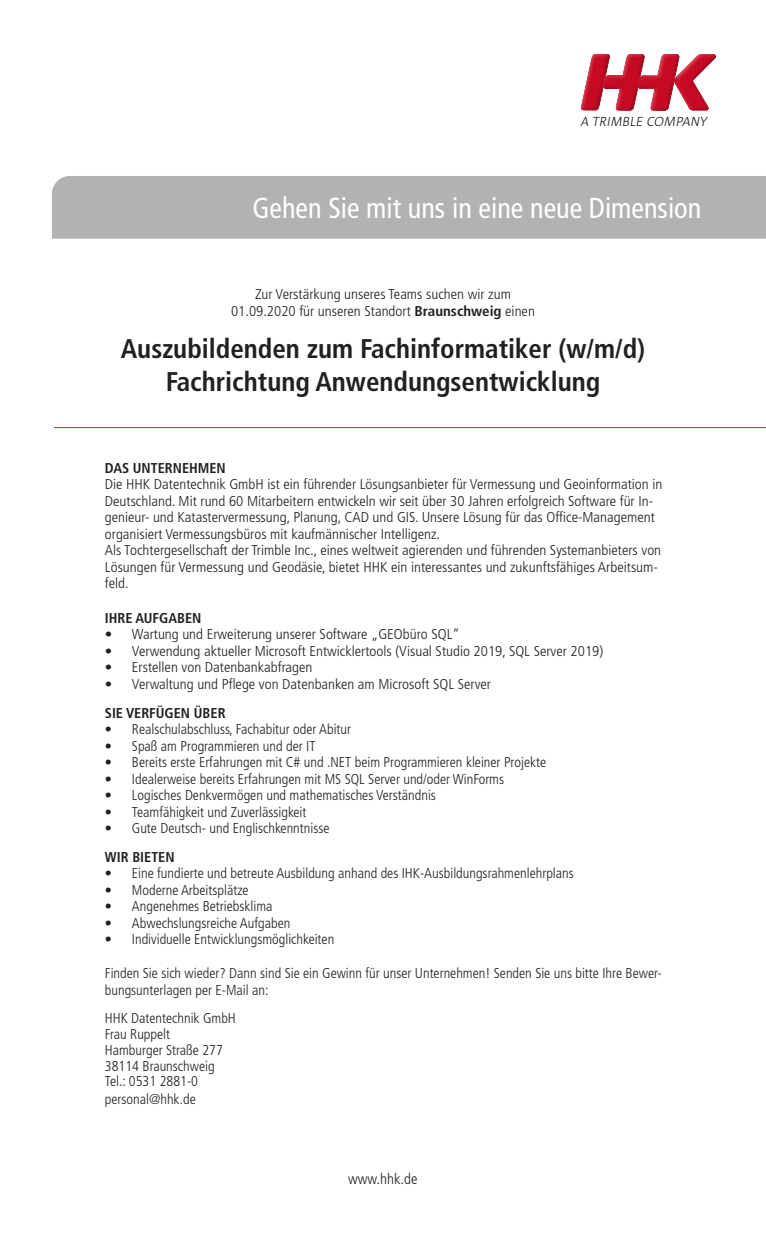
<style>
.page{position:relative;width:766px;height:1237px;background:#fff}
.page>*{position:absolute;margin:0;border:0;box-sizing:border-box;transform-origin:0 0}
.t1{font:condensed 28.95px "Frutiger LT Std";color:#fff}
.t2{font:700 condensed 27px/33px "Frutiger LT Std";color:#231f20;text-align:center}
.t3{font:300 condensed 15px "Frutiger LT Std";color:#231f20}
.t4{font:300 condensed 14.25px/16.5px "Frutiger LT Std";color:#231f20;scale:1.05 1}
.t5{font:300 condensed 14.25px/15.8px "Frutiger LT Std";color:#231f20}
.t6{font:700 condensed 14.25px "Frutiger LT Std";color:#231f20}
.t7{font:italic 13.05px "Agro Sans Light Caps";color:#231f20}
.s1{font-weight:700}
</style>
<div class="page">
<div style="left:579px;top:53px;width:137px;height:59px;background:#231f20;opacity:.75"></div>
<div style="left:52px;top:176px;width:713px;height:63px;background:#b0b2b4"></div>
<hr style="left:54px;top:427px;width:711px;height:1px;background:#d1232a">
<p class="t7" style="left:580px;top:114px;width:131px">A TRIMBLE COMPANY</p>
<h1 class="t1" style="left:252px;top:191px;width:450px">Gehen Sie mit uns in eine neue Dimension</h1>
<p class="t4" style="left:231px;top:286px;width:291px;text-align:center">Zur Verstärkung unseres Teams suchen wir zum<br>01.09.2020 für unseren Standort <span class="s1">Braunschweig</span> einen</p>
<h2 class="t2" style="left:121px;top:332px;width:525px">Auszubildenden zum Fachinformatiker (w/m/d)<br>Fachrichtung Anwendungsentwicklung</h2>
<p class="t6" style="left:105px;top:459px;width:122px">DAS UNTERNEHMEN</p>
<p class="t4" style="left:105px;top:476px;width:532px">Die HHK Datentechnik GmbH ist ein führender Lösungsanbieter für Vermessung und Geoinformation in Deutschland. Mit rund 60 Mitarbeitern entwickeln wir seit über 30 Jahren erfolgreich Software für In&shy;genieur- und Katastervermessung, Planung, CAD und GIS. Unsere Lösung für das Office-Management organisiert Vermessungsbüros mit kaufmännischer Intelligenz.<br>Als Tochtergesellschaft der Trimble Inc., eines weltweit agierenden und führenden Systemanbieters von Lösungen für Vermessung und Geodäsie, bietet HHK ein interessantes und zukunftsfähiges Arbeitsum&shy;feld.</p>
<p class="t6" style="left:105px;top:609px;width:98px">IHRE AUFGABEN</p>
<p class="t4" style="left:105px;top:626px;width:339px">• Wartung und Erweiterung unserer Software „GEObüro SQL“</p>
<p class="t4" style="left:105px;top:643px;width:476px">• Verwendung aktueller Microsoft Entwicklertools (Visual Studio 2019, SQL Server 2019)</p>
<p class="t4" style="left:105px;top:659px;width:199px">• Erstellen von Datenbankabfragen</p>
<p class="t4" style="left:105px;top:676px;width:369px">• Verwaltung und Pflege von Datenbanken am Microsoft SQL Server</p>
<p class="t6" style="left:105px;top:704px;width:122px">SIE VERFÜGEN ÜBER</p>
<p class="t5" style="left:105px;top:721px;width:248px">• Realschulabschluss, Fachabitur oder Abitur</p>
<p class="t5" style="left:105px;top:737px;width:212px">• Spaß am Programmieren und der IT</p>
<p class="t5" style="left:105px;top:754px;width:443px">• Bereits erste Erfahrungen mit C# und .NET beim Programmieren kleiner Projekte</p>
<p class="t5" style="left:105px;top:770px;width:400px">• Idealerweise bereits Erfahrungen mit MS SQL Server und/oder WinForms</p>
<p class="t5" style="left:105px;top:787px;width:332px">• Logisches Denkvermögen und mathematisches Verständnis</p>
<p class="t5" style="left:105px;top:803px;width:203px">• Teamfähigkeit und Zuverlässigkeit</p>
<p class="t5" style="left:105px;top:820px;width:226px">• Gute Deutsch- und Englischkenntnisse</p>
<p class="t6" style="left:105px;top:848px;width:71px">WIR BIETEN</p>
<p class="t5" style="left:105px;top:865px;width:470px">• Eine fundierte und betreute Ausbildung anhand des IHK-Ausbildungsrahmenlehrplans</p>
<p class="t5" style="left:105px;top:881px;width:145px">• Moderne Arbeitsplätze</p>
<p class="t5" style="left:105px;top:898px;width:169px">• Angenehmes Betriebsklima</p>
<p class="t5" style="left:105px;top:914px;width:187px">• Abwechslungsreiche Aufgaben</p>
<p class="t5" style="left:105px;top:931px;width:231px">• Individuelle Entwicklungsmöglichkeiten</p>
<p class="t5" style="left:105px;top:964px;width:558px;line-height:17.1px">Finden Sie sich wieder? Dann sind Sie ein Gewinn für unser Unternehmen! Senden Sie uns bitte Ihre Bewer&shy;bungsunterlagen per E-Mail an:</p>
<p class="t5" style="left:105px;top:1010px;width:132px">HHK Datentechnik GmbH<br>Frau Ruppelt<br>Hamburger Straße 277<br>38114 Braunschweig<br>Tel.: 0531 2881-0</p>
<p class="t5" style="left:105px;top:1090px;width:92px">personal@hhk.de</p>
<p class="t3" style="left:348px;top:1169px;width:71px">www.hhk.de</p>
</div>
